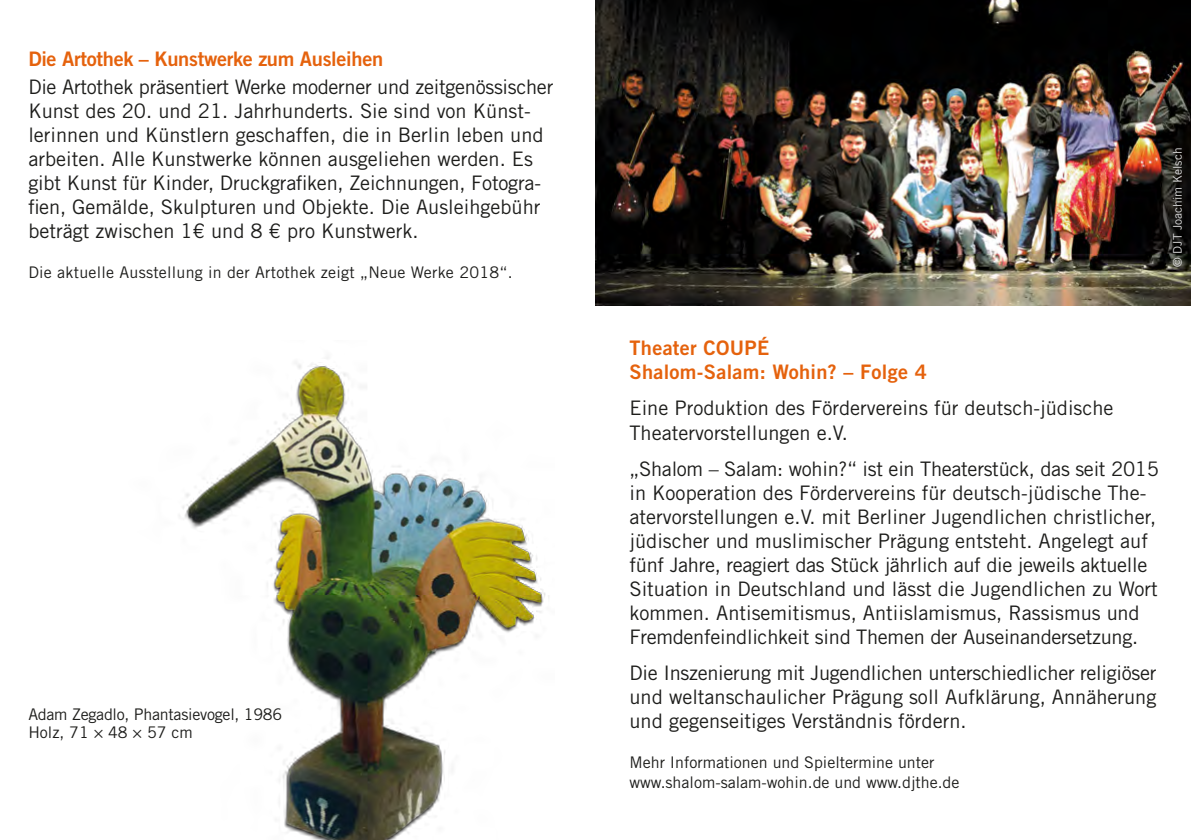
<style>
.page{position:relative;width:1191px;height:840px;background:#fff}
.page>*{position:absolute;margin:0;border:0;box-sizing:border-box;transform-origin:0 0}
.t1{font:20px/24px "Trade Gothic LT Std";color:#1d1d1b}
.t2{font:20px/24px "Trade Gothic LT Std Bd 2";letter-spacing:.015em;color:#e5620d}
.t3{font:20px "Trade Gothic LT Std Bd 2";letter-spacing:-.015em;color:#e5620d}
.t4{font:16px/18px "Trade Gothic LT Std";color:#1d1d1b}
.t5{font:12px "Trade Gothic LT Std";color:#dadada}
</style>
<div class="page">
<img style="left:179px;top:357px;width:370px;height:482px">
<img style="left:595px;top:0;width:596px;height:305px">
<p class="t3" style="left:28px;top:46px;width:356px">Die Artothek – Kunstwerke zum Ausleihen</p>
<p class="t1" style="left:28px;top:74px;width:526px">Die Artothek präsentiert Werke moderner und zeitgenössischer Kunst des 20. und 21. Jahrhunderts. Sie sind von Künst&shy;lerinnen und Künstlern geschaffen, die in Berlin leben und arbeiten. Alle Kunstwerke können ausgeliehen werden. Es gibt Kunst für Kinder, Druckgrafiken, Zeichnungen, Fotogra&shy;fien, Gemälde, Skulpturen und Objekte. Die Ausleihgebühr beträgt zwischen 1€ und 8 € pro Kunstwerk.</p>
<p class="t4" style="left:28px;top:263px;width:486px">Die aktuelle Ausstellung in der Artothek zeigt „Neue Werke 2018“.</p>
<p class="t4" style="left:28px;top:705px;width:255px">Adam Zegadlo, Phantasievogel, 1986<br>Holz, 71 × 48 × 57 cm</p>
<p class="t5" style="left:1170px;top:267px;width:121px;rotate:-90deg">© DJT Joachim Kelsch</p>
<p class="t2" style="left:629px;top:336px;width:299px">Theater COUPÉ<br>Shalom-Salam: Wohin? – Folge 4</p>
<p class="t1" style="left:629px;top:396px;width:485px">Eine Produktion des Fördervereins für deutsch-jüdische<br>Theatervorstellungen e.V.</p>
<p class="t1" style="left:629px;top:456px;width:531px">„Shalom – Salam: wohin?“ ist ein Theaterstück, das seit 2015 in Kooperation des Fördervereins für deutsch-jüdische The&shy;atervorstellungen e.V. mit Berliner Jugendlichen christlicher, jüdischer und muslimischer Prägung entsteht. Angelegt auf fünf Jahre, reagiert das Stück jährlich auf die jeweils aktuelle Situation in Deutschland und lässt die Jugendlichen zu Wort kommen. Antisemitismus, Antiislamismus, Rassismus und Fremdenfeindlichkeit sind Themen der Auseinandersetzung.</p>
<p class="t1" style="left:629px;top:660px;width:528px;text-align:justify">Die Inszenierung mit Jugendlichen unterschiedlicher religiöser und weltanschaulicher Prägung soll Aufklärung, Annäherung und gegenseitiges Verständnis fördern.</p>
<p class="t4" style="left:629px;top:751px;width:331px;line-height:20px">Mehr Informationen und Spieltermine unter www.shalom-salam-wohin.de und www.djthe.de</p>
</div>
